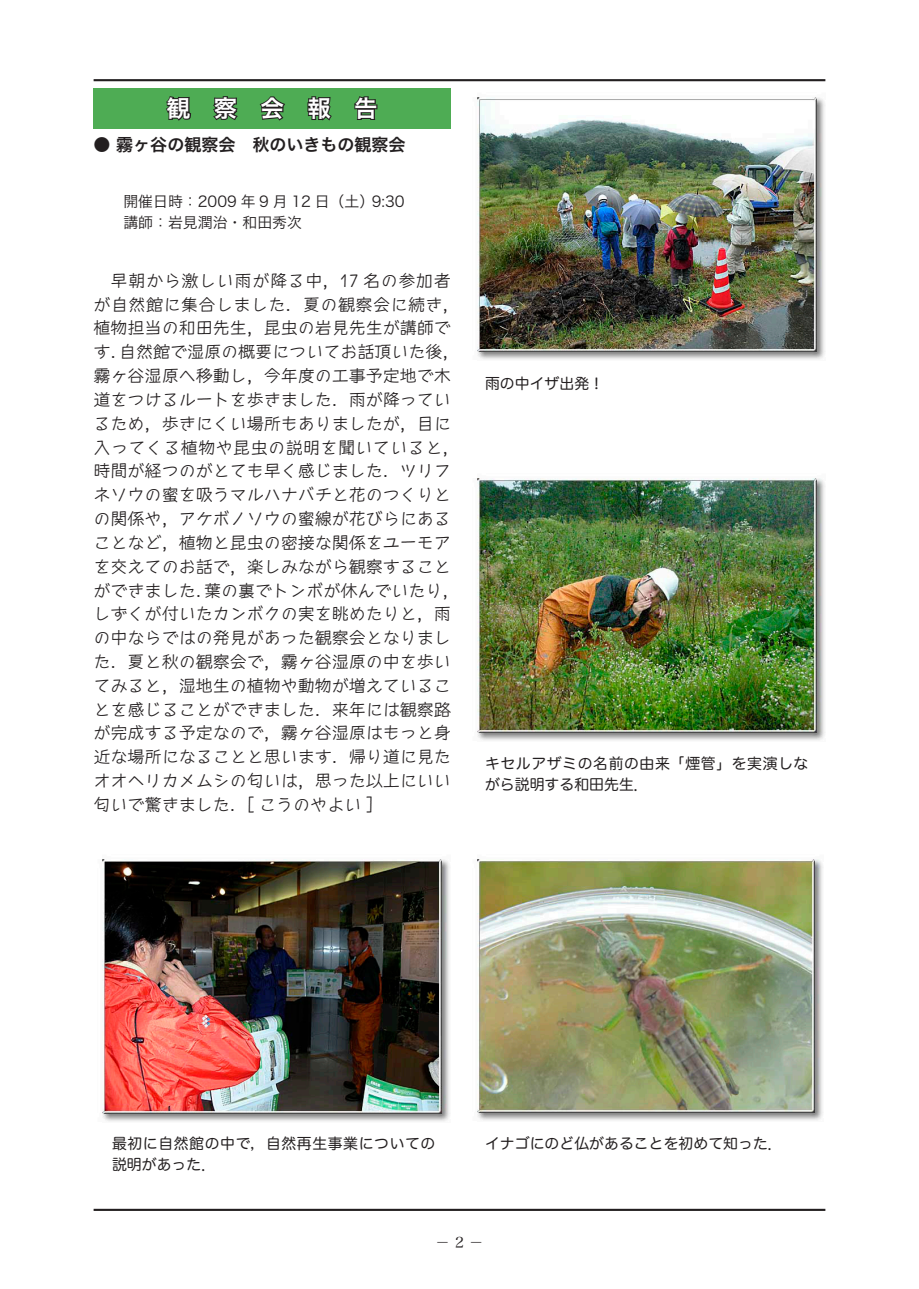
<style>
.page{position:relative;width:919px;height:1289px;background:#fff}
.page>*{position:absolute;margin:0;border:0;box-sizing:border-box;transform-origin:0 0}
.t1{font:23.4px "Hira Kaku Pro W6";color:#fff}
.t2{font:500 16.95px/23.9px "September";color:#231f20}
.t3{font:16.95px "Hira Kaku Pro W6";color:#231f20}
.t4{font:14.85px/20.2px "Hira Maru Pro W4";letter-spacing:.04em;color:#231f20}
.t5{font:14.85px "Hira Maru Pro W4";color:#231f20}
.t6{font:14.85px/20.9px "Hira Kaku Pro W3";color:#231f20}
</style>
<div class="page">
<hr style="left:94px;top:1208px;width:731px;height:2px;background:#231f20">
<hr style="left:94px;top:79px;width:731px;height:2px;background:#231f20">
<div style="left:94px;top:88px;width:357px;height:41px;background:#4eac54"></div>
<svg style="left:166px;top:96px;width:25px;height:25px"></svg>
<svg style="left:213px;top:96px;width:25px;height:24px"></svg>
<svg style="left:259px;top:96px;width:26px;height:25px"></svg>
<svg style="left:307px;top:96px;width:25px;height:25px"></svg>
<svg style="left:354px;top:96px;width:24px;height:24px"></svg>
<img style="left:477px;top:97px;width:348px;height:263px">
<img style="left:102px;top:859px;width:348px;height:263px">
<img style="left:477px;top:478px;width:348px;height:263px">
<img style="left:477px;top:859px;width:346px;height:262px">
<h1 class="t1" style="left:167px;top:87px;width:212px">観　察　会　報　告</h1>
<p class="t3" style="left:94px;top:129px;width:313px">● 霧ヶ谷の観察会　秋のいきもの観察会</p>
<p class="t6" style="left:123px;top:190px;width:283px">開催日時：2009 年 9 月 12 日（土）9:30講師：岩見潤治・和田秀次</p>
<p class="t2" style="left:94px;top:268px;width:367px;text-indent:17px">早朝から激しい雨が降る中，17 名の参加者が自然館に集合しました．夏の観察会に続き，植物担当の和田先生，昆虫の岩見先生が講師です．自然館で湿原の概要についてお話頂いた後，霧ヶ谷湿原へ移動し，今年度の工事予定地で木道をつけるルートを歩きました．雨が降っているため，歩きにくい場所もありましたが，目に入ってくる植物や昆虫の説明を聞いていると，時間が経つのがとても早く感じました．ツリフネソウの蜜を吸うマルハナバチと花のつくりとの関係や，アケボノソウの蜜線が花びらにあることなど，植物と昆虫の密接な関係をユーモアを交えてのお話で，楽しみながら観察することができました．葉の裏でトンボが休んでいたり，しずくが付いたカンボクの実を眺めたりと，雨の中ならではの発見があった観察会となりました．夏と秋の観察会で，霧ヶ谷湿原の中を歩いてみると，湿地生の植物や動物が増えていることを感じることができました．来年には観察路が完成する予定なので，霧ヶ谷湿原はもっと身近な場所になることと思います．帰り道に見たオオヘリカメムシの匂いは，思った以上にいい匂いで驚きました．[ こうのやよい ]</p>
<p class="t5" style="left:485px;top:370px;width:121px">雨の中イザ出発！</p>
<p class="t4" style="left:485px;top:752px;width:325px">キセルアザミの名前の由来「煙管」を実演しながら説明する和田先生．</p>
<p class="t4" style="left:112px;top:1132px;width:325px">最初に自然館の中で，自然再生事業についての</p>
<p class="t5" style="left:485px;top:1130px;width:299px">イナゴにのど仏があることを初めて知った．</p>
<p class="t5" style="left:112px;top:1151px;width:106px">説明があった．</p>
</div>
